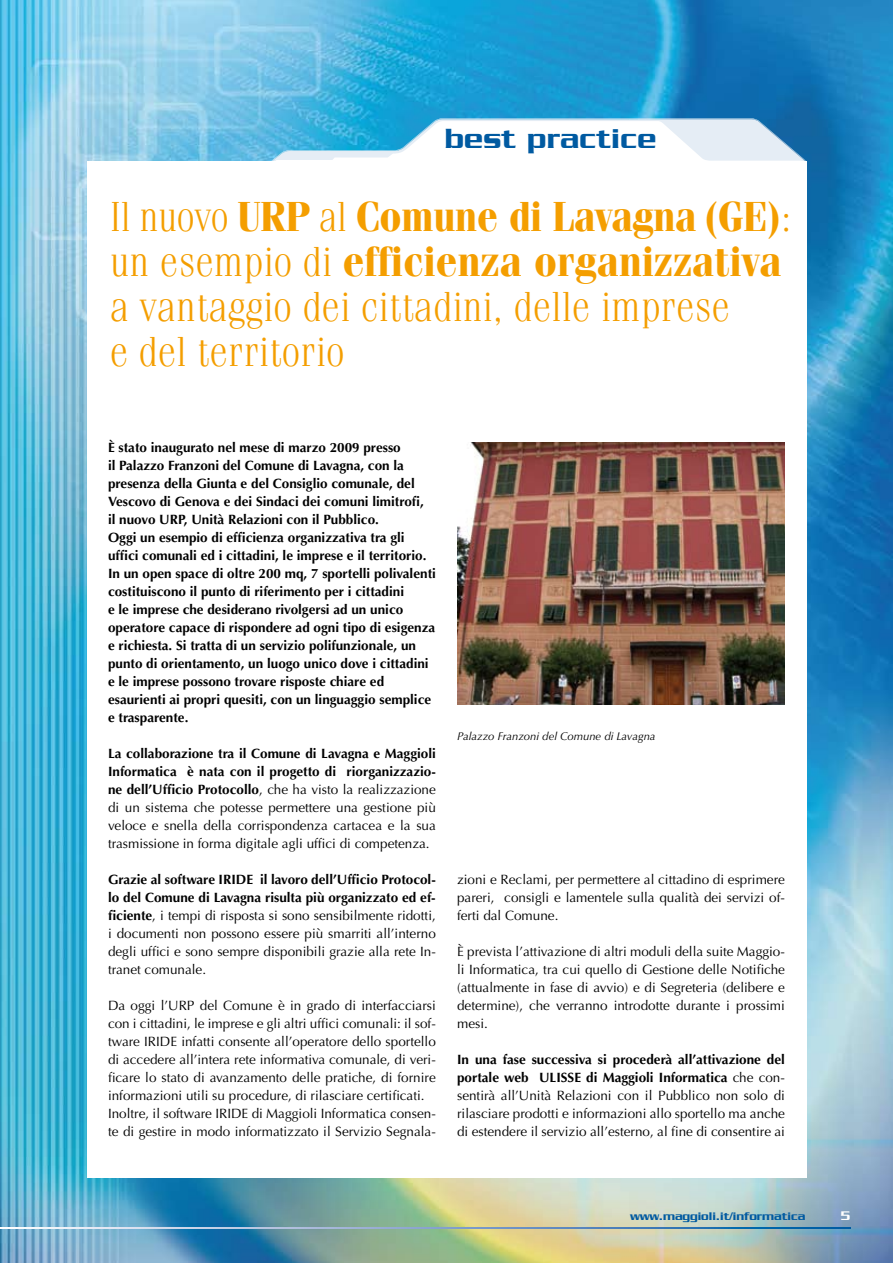
<style>
.page{position:relative;width:893px;height:1263px;background:#fff}
.page>*{position:absolute;margin:0;border:0;box-sizing:border-box;transform-origin:0 0}
.t1{font:300 42px/45px "Fenice Std";color:#f49e00;scale:.92 1}
.t2{font:500 30px "Serpentine Std";letter-spacing:.01em;color:#005aa1}
.t3{font:13.5px/18px "Optima LT Std";color:#000;text-align:justify}
.t4{font:700 13.5px/18px "Optima LT Std";color:#000}
.t5{font:500 13.5px "Serpentine Std";color:#fff}
.t6{font:500 12px "Serpentine Std";color:#005aa1}
.t7{font:italic 11.25px "Optima LT Std";color:#000}
.s1{font-weight:700}
</style>
<div class="page">
<img style="left:0;top:0;width:893px;height:1263px">
<svg style="left:0;top:1227px;width:850px;height:1px"></svg>
<svg style="left:270px;top:118px;width:536px;height:44px"></svg>
<div style="left:87px;top:162px;width:719px;height:1016px;background:#fff"></div>
<img style="left:457px;top:442px;width:328px;height:262px">
<h2 class="t2" style="left:445px;top:122px;width:213px">best practice</h2>
<h1 class="t1" style="left:110px;top:193px;width:743px">Il nuovo <span class="s1">URP</span> al <span class="s1">Comune di Lavagna (GE)</span>: un esempio di <span class="s1">efficienza organizzativa </span>a vantaggio dei cittadini, delle imprese<br>e del territorio</h1>
<p class="t4" style="left:108px;top:439px;width:329px">È stato inaugurato nel mese di marzo 2009 presso<br>il Palazzo Franzoni del Comune di Lavagna, con la presenza della Giunta e del Consiglio comunale, del Vescovo di Genova e dei Sindaci dei comuni limitrofi,<br>il nuovo URP, Unità Relazioni con il Pubblico.<br>Oggi un esempio di efficienza organizzativa tra gli uffici comunali ed i cittadini, le imprese e il territorio.<br>In un open space di oltre 200 mq, 7 sportelli polivalenti costituiscono il punto di riferimento per i cittadini<br>e le imprese che desiderano rivolgersi ad un unico operatore capace di rispondere ad ogni tipo di esigenza e richiesta. Si tratta di un servizio polifunzionale, un punto di orientamento, un luogo unico dove i cittadini e le imprese possono trovare risposte chiare ed esaurienti ai propri quesiti, con un linguaggio semplice e trasparente.</p>
<p class="t3" style="left:108px;top:745px;width:329px"><span class="s1">La collaborazione tra il Comune di Lavagna e Maggioli Informatica è nata con il progetto di riorganizzazio&shy;ne dell’Ufficio Protocollo</span>, che ha visto la realizzazione di un sistema che potesse permettere una gestione più veloce e snella della corrispondenza cartacea e la sua trasmissione in forma digitale agli uffici di competenza.</p>
<p class="t3" style="left:108px;top:871px;width:329px"><span class="s1">Grazie al software IRIDE il lavoro dell’Ufficio Protocol&shy;lo del Comune di Lavagna risulta più organizzato ed ef&shy;ficiente</span>, i tempi di risposta si sono sensibilmente ridotti, i documenti non possono essere più smarriti all’interno degli uffici e sono sempre disponibili grazie alla rete In&shy;tranet comunale.</p>
<p class="t3" style="left:108px;top:997px;width:329px;text-align:left">Da oggi l’URP del Comune è in grado di interfacciarsi con i cittadini, le imprese e gli altri uffici comunali: il sof&shy;tware IRIDE infatti consente all’operatore dello sportello di accedere all’intera rete informativa comunale, di veri&shy;ficare lo stato di avanzamento delle pratiche, di fornire informazioni utili su procedure, di rilasciare certificati.<br>Inoltre, il software IRIDE di Maggioli Informatica consen&shy;te di gestire in modo informatizzato il Servizio Segnala-</p>
<p class="t7" style="left:457px;top:730px;width:200px">Palazzo Franzoni del Comune di Lavagna</p>
<p class="t3" style="left:457px;top:871px;width:329px">zioni e Reclami, per permettere al cittadino di esprimere pareri, consigli e lamentele sulla qualità dei servizi of&shy;ferti dal Comune.</p>
<p class="t3" style="left:457px;top:943px;width:329px">È prevista l’attivazione di altri moduli della suite Maggio&shy;li Informatica, tra cui quello di Gestione delle Notifiche (attualmente in fase di avvio) e di Segreteria (delibere e determine), che verranno introdotte durante i prossimi mesi.</p>
<p class="t3" style="left:457px;top:1051px;width:329px"><span class="s1">In una fase successiva si procederà all’attivazione del portale web ULISSE di Maggioli Informatica</span> che con&shy;sentirà all’Unità Relazioni con il Pubblico non solo di rilasciare prodotti e informazioni allo sportello ma anche di estendere il servizio all’esterno, al fine di consentire ai</p>
<p class="t6" style="left:630px;top:1209px;width:177px">www.maggioli.it/informatica</p>
<p class="t5" style="left:841px;top:1208px;width:11px">5</p>
</div>
